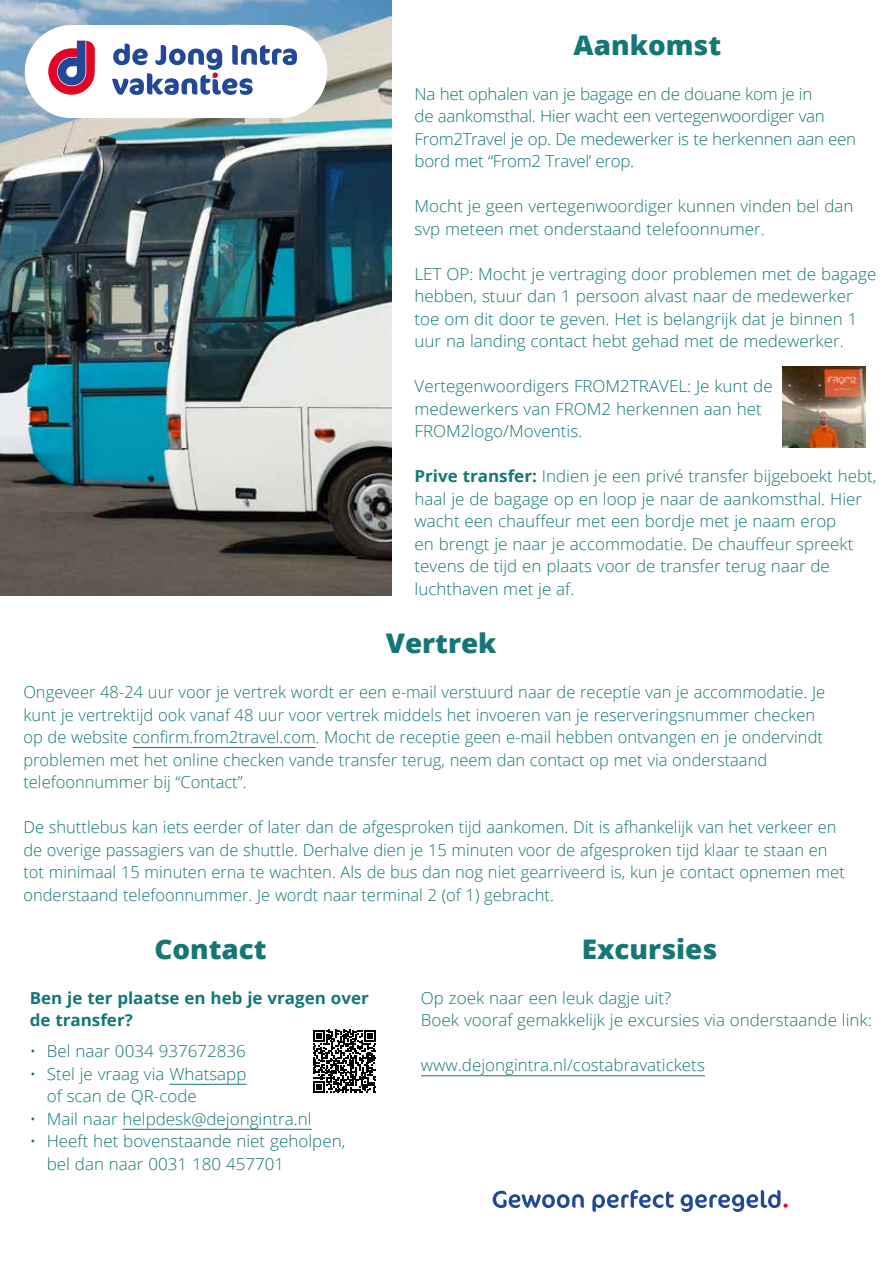
<style>
.page{position:relative;width:893px;height:1263px;background:#fff}
.page>*{position:absolute;margin:0;border:0;box-sizing:border-box;transform-origin:0 0}
.t1{font:800 27px "Open Sans";color:#147775}
.t2{font:300 16.5px/22.5px "Open Sans";color:#147775}
.t3{font:300 16.5px/22.5px "Open Sans";letter-spacing:-.02em;color:#147775}
.t4{font:700 16.5px/22.5px "Open Sans";color:#147775}
.s1{font-weight:700}
</style>
<div class="page">
<img style="left:0;top:0;width:391px;height:595px">
<hr style="left:421px;top:1075px;width:284px;height:1px;background:#147775">
<hr style="left:169px;top:1084px;width:77px;height:1px;background:#147775">
<hr style="left:122px;top:1129px;width:190px;height:1px;background:#147775">
<div style="left:25px;top:25px;width:302px;height:93px;background:#fff;border-radius:47px"></div>
<svg style="left:48px;top:41px;width:249px;height:54px"></svg>
<svg style="left:493px;top:1191px;width:91px;height:17px"></svg>
<svg style="left:592px;top:1190px;width:82px;height:22px"></svg>
<svg style="left:681px;top:1190px;width:107px;height:22px"></svg>
<svg style="left:313px;top:1030px;width:63px;height:63px"></svg>
<hr style="left:133px;top:747px;width:183px;height:1px;background:#147775">
<img style="left:782px;top:367px;width:83px;height:81px">
<h1 class="t1" style="left:574px;top:24px;width:149px">Aankomst</h1>
<p class="t3" style="left:415px;top:82px;width:443px">Na het ophalen van je bagage en de douane kom je in<br>de aankomsthal. Hier wacht een vertegenwoordiger van From2Travel je op. De medewerker is te herkennen aan een bord met “From2 Travel’ erop.</p>
<p class="t2" style="left:415px;top:195px;width:441px">Mocht je geen vertegenwoordiger kunnen vinden bel dan svp meteen met onderstaand telefoonnumer.</p>
<p class="t2" style="left:415px;top:262px;width:463px">LET OP: Mocht je vertraging door problemen met de bagage hebben, stuur dan 1 persoon alvast naar de medewerker toe om dit door te geven. Het is belangrijk dat je binnen 1 uur na landing contact hebt gehad met de medewerker.</p>
<p class="t2" style="left:415px;top:375px;width:360px">Vertegenwoordigers FROM2TRAVEL: Je kunt de medewerkers van FROM2 herkennen aan het<br>FROM2logo/Moventis.</p>
<p class="t2" style="left:415px;top:465px;width:463px"><span class="s1">Prive transfer:</span> Indien je een privé transfer bijgeboekt hebt, haal je de bagage op en loop je naar de aankomsthal. Hier wacht een chauffeur met een bordje met je naam erop<br>en brengt je naar je accommodatie. De chauffeur spreekt tevens de tijd en plaats voor de transfer terug naar de luchthaven met je af.</p>
<h1 class="t1" style="left:386px;top:623px;width:112px">Vertrek</h1>
<p class="t2" style="left:23px;top:680px;width:803px">Ongeveer 48-24 uur voor je vertrek wordt er een e-mail verstuurd naar de receptie van je accommodatie. Je kunt je vertrektijd ook vanaf 48 uur voor vertrek middels het invoeren van je reserveringsnummer checken op de website confirm.from2travel.com. Mocht de receptie geen e-mail hebben ontvangen en je ondervindt problemen met het online checken vande transfer terug, neem dan contact op met via onderstaand telefoonnummer bij “Contact”.</p>
<p class="t2" style="left:23px;top:815px;width:823px">De shuttlebus kan iets eerder of later dan de afgesproken tijd aankomen. Dit is afhankelijk van het verkeer en de overige passagiers van de shuttle. Derhalve dien je 15 minuten voor de afgesproken tijd klaar te staan en tot minimaal 15 minuten erna te wachten. Als de bus dan nog niet gearriveerd is, kun je contact opnemen met onderstaand telefoonnummer. Je wordt naar terminal 2 (of 1) gebracht.</p>
<h1 class="t1" style="left:154px;top:928px;width:114px">Contact</h1>
<p class="t4" style="left:30px;top:986px;width:341px">Ben je ter plaatse en heb je vragen over de transfer?</p>
<p class="t2" style="left:30px;top:1039px;width:218px">• Bel naar 0034 937672836</p>
<p class="t2" style="left:47px;top:1062px;width:201px;text-indent:-17px">• Stel je vraag via Whatsapp of scan de QR-code</p>
<p class="t2" style="left:30px;top:1107px;width:283px">• Mail naar helpdesk@dejongintra.nl</p>
<p class="t2" style="left:47px;top:1129px;width:300px;text-indent:-17px">• Heeft het bovenstaande niet geholpen, bel dan naar 0031 180 457701</p>
<h1 class="t1" style="left:582px;top:928px;width:137px">Excursies</h1>
<p class="t2" style="left:421px;top:986px;width:452px">Op zoek naar een leuk dagje uit?<br>Boek vooraf gemakkelijk je excursies via onderstaande link:</p>
<p class="t2" style="left:421px;top:1053px;width:285px">www.dejongintra.nl/costabravatickets</p>
</div>
